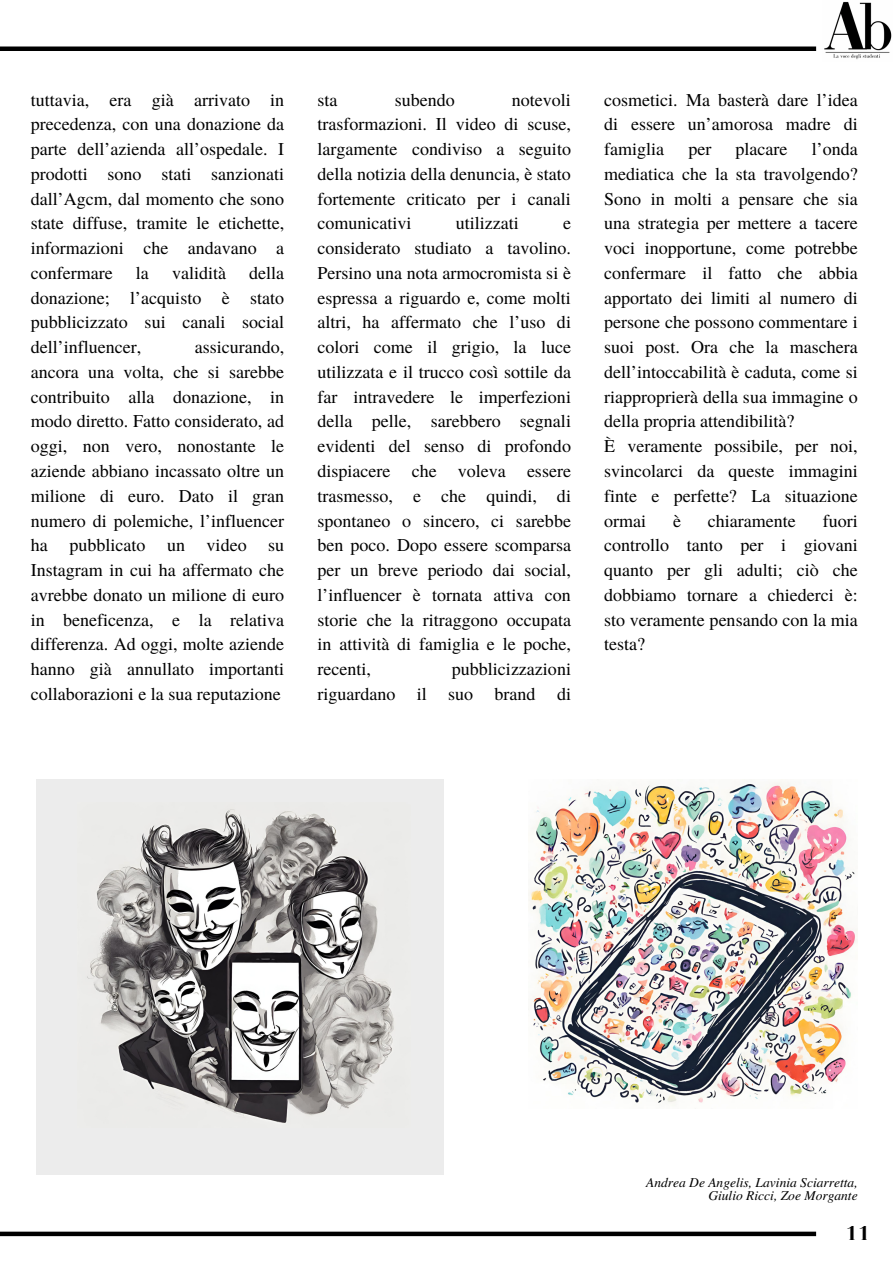
<style>
.page{position:relative;width:893px;height:1264px;background:#fff}
.page>*{position:absolute;margin:0;border:0;box-sizing:border-box;transform-origin:0 0}
.t1{font:700 20.85px "Bodoni FLF";color:#000}
.t2{font:18px/24.8px "Te X Gyre Termes";color:#000;text-align:justify}
.t3{font:italic 13.5px "Te X Gyre Termes";color:#000}
</style>
<div class="page">
<img style="left:824px;top:1px;width:68px;height:59px">
<div style="left:0;top:46px;width:816px;height:5px;background:#000"></div>
<div style="left:0;top:1231px;width:816px;height:5px;background:#000"></div>
<div style="left:37px;top:779px;width:407px;height:395px;background:#ececec"></div>
<img style="left:87px;top:809px;width:307px;height:314px">
<img style="left:528px;top:779px;width:329px;height:325px">
<p class="t2" style="left:31px;top:86px;width:255px">tuttavia, era già arrivato in precedenza, con una donazione da parte dell’azienda all’ospedale. I prodotti sono stati sanzionati dall’Agcm, dal momento che sono state diffuse, tramite le etichette, informazioni che andavano a confermare</p>
<p class="t2" style="left:31px;top:259px;width:255px;text-indent:218px">della donazione; l’acquisto è stato pubblicizzato sui canali social dell’influencer,</p>
<p class="t2" style="left:136px;top:259px;width:14px">la</p>
<p class="t2" style="left:172px;top:259px;width:56px">validità</p>
<p class="t2" style="left:31px;top:334px;width:255px;text-indent:164px">assicurando, ancora una volta, che si sarebbe contribuito alla donazione, in modo diretto. Fatto considerato, ad oggi, non vero, nonostante le aziende abbiano incassato oltre un milione di euro. Dato il gran numero di polemiche, l’influencer ha pubblicato un video su Instagram in cui ha affermato che avrebbe donato un milione di euro in beneficenza, e la relativa differenza. Ad oggi, molte aziende hanno già annullato importanti collaborazioni e la sua reputazione</p>
<h1 class="t2" style="left:317px;top:86px;width:255px;text-indent:194px">notevoli trasformazioni. Il video di scuse, largamente condiviso a seguito della notizia della denuncia, è stato fortemente criticato per i canali comunicativi</h1>
<h1 class="t2" style="left:317px;top:86px;width:21px">sta</h1>
<h1 class="t2" style="left:395px;top:86px;width:61px">subendo</h1>
<h1 class="t2" style="left:456px;top:210px;width:65px">utilizzati</h1>
<h1 class="t2" style="left:317px;top:210px;width:255px;text-indent:245px">e considerato studiato a tavolino.<br>Persino una nota armocromista si è espressa a riguardo e, come molti altri, ha affermato che l’uso di colori come il grigio, la luce utilizzata e il trucco così sottile da far intravedere le imperfezioni della pelle, sarebbero segnali evidenti del senso di profondo dispiacere che voleva essere trasmesso, e che quindi, di spontaneo o sincero, ci sarebbe ben poco. Dopo essere scomparsa per un breve periodo dai social, l’influencer è tornata attiva con storie che la ritraggono occupata in attività di famiglia e le poche, recenti,</h1>
<h1 class="t2" style="left:317px;top:655px;width:255px;text-align:right">pubblicizzazioni<br>riguardano il suo brand di</h1>
<p class="t2" style="left:604px;top:86px;width:255px">cosmetici. Ma basterà dare l’idea di essere un’amorosa madre di famiglia</p>
<p class="t2" style="left:604px;top:136px;width:255px;text-align:left;text-indent:207px">l’onda mediatica che la sta travolgendo?<br>Sono in molti a pensare che sia una strategia per mettere a tacere voci inopportune, come potrebbe confermare il fatto che abbia apportato dei limiti al numero di persone che possono commentare i suoi post. Ora che la maschera dell’intoccabilità è caduta, come si riapproprierà della sua immagine o della propria attendibilità?<br>È veramente possibile, per noi, svincolarci da queste immagini finte e perfette? La situazione ormai</p>
<p class="t2" style="left:688px;top:136px;width:24px">per</p>
<p class="t2" style="left:735px;top:136px;width:53px">placare</p>
<p class="t2" style="left:604px;top:507px;width:255px;text-indent:218px">fuori controllo tanto per i giovani quanto per gli adulti; ciò che dobbiamo tornare a chiederci è: sto veramente pensando con la mia testa?</p>
<p class="t2" style="left:673px;top:507px;width:9px">è</p>
<p class="t2" style="left:707px;top:507px;width:89px">chiaramente</p>
<p class="t3" style="left:646px;top:1172px;width:213px">Andrea De Angelis, Lavinia Sciarretta,</p>
<p class="t3" style="left:708px;top:1185px;width:151px">Giulio Ricci, Zoe Morgante</p>
<p class="t1" style="left:845px;top:1221px;width:26px">11</p>
</div>
